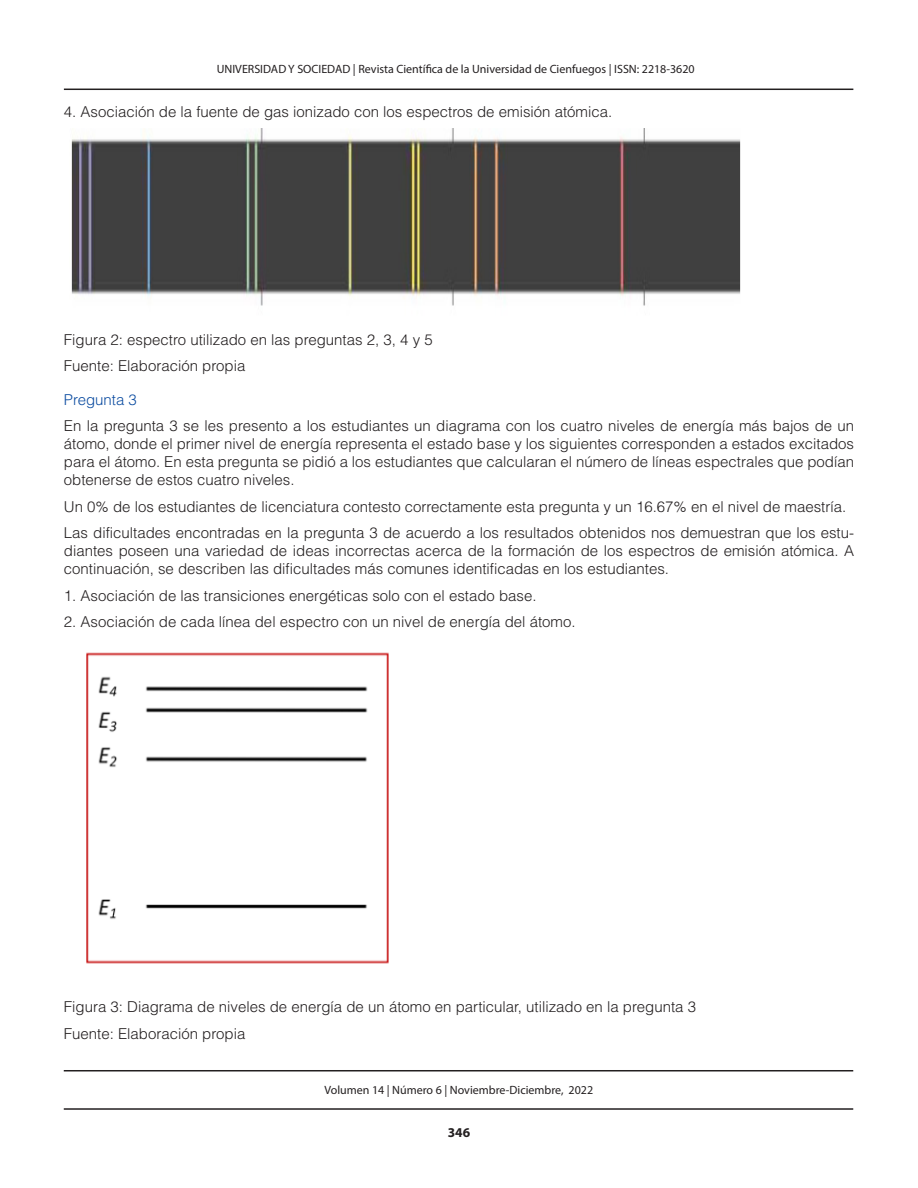
<style>
.page{position:relative;width:918px;height:1188px;background:#fff}
.page>*{position:absolute;margin:0;border:0;box-sizing:border-box;transform-origin:0 0}
.TEXTO{font:300 15px/18px "Helvetica LT Std";color:#231f20;text-align:justify}
.TITULOS_AZUL{font:300 15px "Helvetica LT Std";color:#0d4da1}
.t1{font:700 13.5px "Myriad Pro";color:#231f20}
.t2{font:12px "Myriad Pro";color:#231f20}
</style>
<div class="page">
<hr style="left:64px;top:89px;width:789px;height:1px;background:#231f20">
<hr style="left:64px;top:1108px;width:789px;height:2px;background:#231f20">
<hr style="left:64px;top:1070px;width:789px;height:1px;background:#231f20">
<img style="left:71px;top:129px;width:670px;height:177px">
<img style="left:86px;top:652px;width:303px;height:312px">
<p class="t2" style="left:217px;top:61px;width:479px">UNIVERSIDAD Y SOCIEDAD | Revista Científica de la Universidad de Cienfuegos | ISSN: 2218-3620</p>
<p class="TEXTO" style="left:64px;top:103px;width:550px">4. Asociación de la fuente de gas ionizado con los espectros de emisión atómica.</p>
<p class="TEXTO" style="left:64px;top:330px;width:370px">Figura 2: espectro utilizado en las preguntas 2, 3, 4 y 5</p>
<p class="TEXTO" style="left:64px;top:357px;width:183px">Fuente: Elaboración propia</p>
<p class="TITULOS_AZUL" style="left:64px;top:390px;width:75px">Pregunta 3</p>
<p class="TEXTO" style="left:64px;top:417px;width:792px">En la pregunta 3 se les presento a los estudiantes un diagrama con los cuatro niveles de energía más bajos de un átomo, donde el primer nivel de energía representa el estado base y los siguientes corresponden a estados excitados para el átomo. En esta pregunta se pidió a los estudiantes que calcularan el número de líneas espectrales que podían obtenerse de estos cuatro niveles.</p>
<p class="TEXTO" style="left:64px;top:497px;width:784px">Un 0% de los estudiantes de licenciatura contesto correctamente esta pregunta y un 16.67% en el nivel de maestría.</p>
<p class="TEXTO" style="left:64px;top:524px;width:792px">Las dificultades encontradas en la pregunta 3 de acuerdo a los resultados obtenidos nos demuestran que los estu&shy;diantes poseen una variedad de ideas incorrectas acerca de la formación de los espectros de emisión atómica. A continuación, se describen las dificultades más comunes identificadas en los estudiantes.</p>
<p class="TEXTO" style="left:64px;top:586px;width:474px">1. Asociación de las transiciones energéticas solo con el estado base.</p>
<p class="TEXTO" style="left:64px;top:613px;width:513px">2. Asociación de cada línea del espectro con un nivel de energía del átomo.</p>
<p class="TEXTO" style="left:64px;top:998px;width:634px">Figura 3: Diagrama de niveles de energía de un átomo en particular, utilizado en la pregunta 3</p>
<p class="TEXTO" style="left:64px;top:1025px;width:183px">Fuente: Elaboración propia</p>
<p class="t2" style="left:325px;top:1083px;width:270px">Volumen 14 | Número 6 | Noviembre-Diciembre, 2022</p>
<p class="t1" style="left:448px;top:1124px;width:24px">346</p>
</div>
